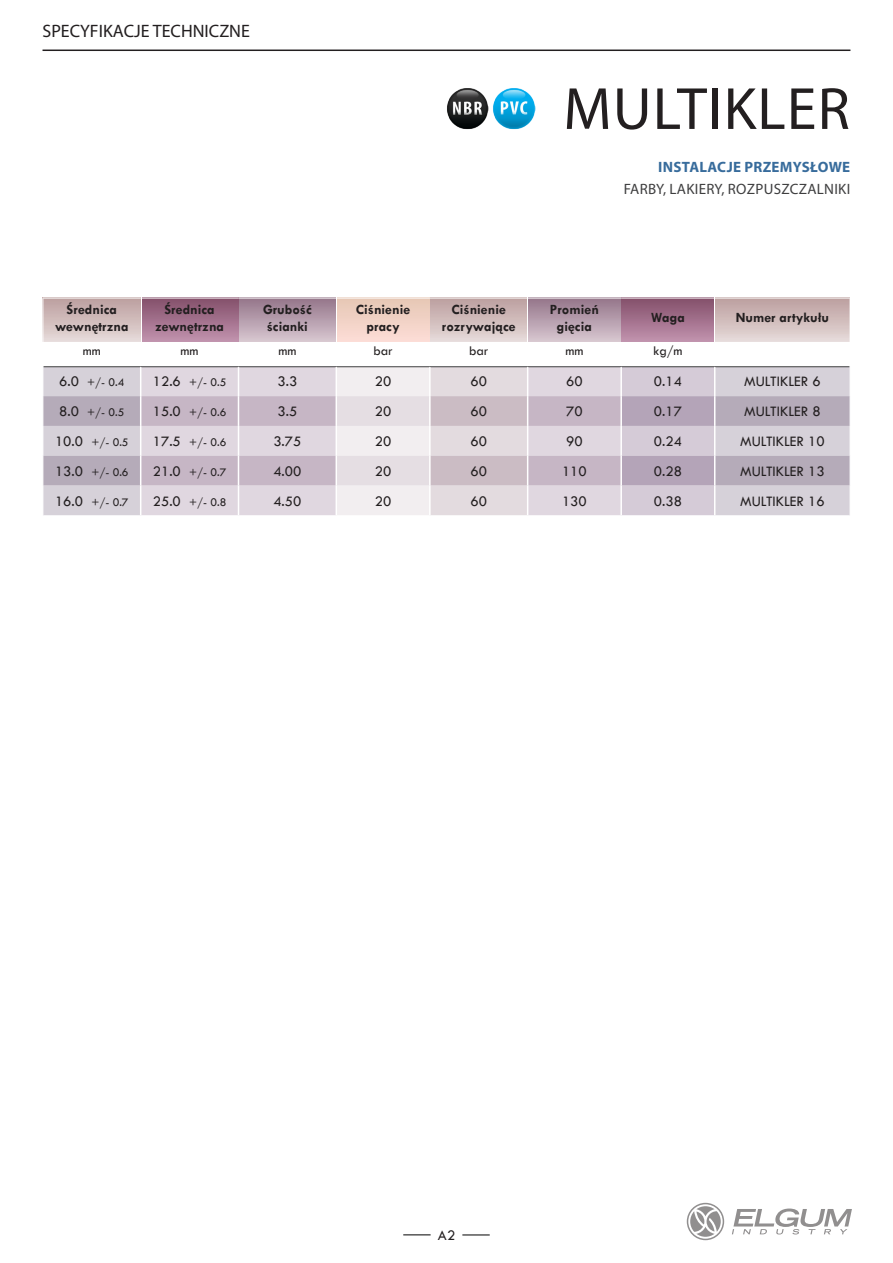
<style>
.page{position:relative;width:893px;height:1263px;background:#fff}
.page>*{position:absolute;margin:0;border:0;box-sizing:border-box;transform-origin:0 0}
.t1{font:60px "Myriad Pro";letter-spacing:.02em;color:#231f20}
.t2{font:18px "Myriad Pro";color:#231f20}
.t3{font:15px "Tw Cen";color:#231f20}
.t4{font:15px "Myriad Pro";color:#3e3e3f}
.t5{font:700 15px "Myriad Pro";letter-spacing:.025em;color:#386c9c}
.t6{font:700 14.25px/17.1px "Tw Cen";color:#231f20;text-align:center}
.t7{font:13.5px "Tw Cen";color:#231f20}
.t8{font:12px "Tw Cen";color:#231f20}
.s1{font-size:15px}
</style>
<div class="page">
<svg style="left:732px;top:1208px;width:120px;height:26px"></svg>
<svg style="left:687px;top:1203px;width:37px;height:37px"></svg>
<svg style="left:403px;top:1234px;width:28px;height:1px"></svg>
<svg style="left:462px;top:1235px;width:28px;height:1px"></svg>
<hr style="left:43px;top:50px;width:807px;height:1px;background:#231f20">
<div style="left:43px;top:298px;width:97px;height:43px;background:linear-gradient(to bottom,#bc9e9f,#e5dad8)"></div>
<div style="left:142px;top:298px;width:96px;height:43px;background:linear-gradient(to bottom,#834f6a,#c091ad)"></div>
<div style="left:240px;top:298px;width:96px;height:43px;background:linear-gradient(to bottom,#94758a,#d7c5d0)"></div>
<div style="left:337px;top:298px;width:92px;height:43px;background:linear-gradient(to bottom,#e6c7b5,#fcdcd6)"></div>
<div style="left:430px;top:298px;width:96px;height:43px;background:linear-gradient(to bottom,#bc9e9f,#e5dad8)"></div>
<div style="left:528px;top:298px;width:92px;height:43px;background:linear-gradient(to bottom,#94758a,#d7c5d0)"></div>
<div style="left:622px;top:298px;width:92px;height:43px;background:linear-gradient(to bottom,#834f6a,#c091ad)"></div>
<div style="left:715px;top:298px;width:134px;height:43px;background:linear-gradient(to bottom,#bc9e9f,#e5dad8)"></div>
<div style="left:44px;top:367px;width:806px;height:148px;background:#d6d1d9"></div>
<svg style="left:44px;top:396px;width:806px;height:89px;background:#c0b8c4"></svg>
<hr style="left:43px;top:366px;width:98px;height:1px;background:#3e3e3f">
<hr style="left:141px;top:366px;width:97px;height:1px;background:#3e3e3f">
<hr style="left:238px;top:366px;width:98px;height:1px;background:#3e3e3f">
<hr style="left:336px;top:366px;width:94px;height:1px;background:#3e3e3f">
<hr style="left:430px;top:366px;width:98px;height:1px;background:#3e3e3f">
<hr style="left:528px;top:366px;width:93px;height:1px;background:#3e3e3f">
<hr style="left:621px;top:366px;width:94px;height:1px;background:#3e3e3f">
<hr style="left:715px;top:366px;width:135px;height:1px;background:#3e3e3f">
<svg style="left:140px;top:367px;width:575px;height:148px;background:#d8cdd7"></svg>
<hr style="left:140px;top:485px;width:1px;height:30px;background:#fff">
<hr style="left:238px;top:485px;width:1px;height:30px;background:#fff">
<hr style="left:336px;top:485px;width:1px;height:30px;background:#fff">
<hr style="left:429px;top:485px;width:2px;height:30px;background:#fff">
<hr style="left:527px;top:485px;width:1px;height:30px;background:#fff">
<hr style="left:620px;top:485px;width:2px;height:30px;background:#fff">
<hr style="left:714px;top:485px;width:1px;height:30px;background:#fff">
<hr style="left:43px;top:298px;width:98px;height:1px;background:#fff">
<hr style="left:43px;top:298px;width:1px;height:39px;background:#fff">
<hr style="left:141px;top:298px;width:97px;height:1px;background:#fff">
<hr style="left:238px;top:298px;width:98px;height:1px;background:#fff">
<hr style="left:336px;top:298px;width:94px;height:1px;background:#fff">
<hr style="left:430px;top:298px;width:98px;height:1px;background:#fff">
<hr style="left:528px;top:298px;width:93px;height:1px;background:#fff">
<hr style="left:621px;top:298px;width:94px;height:1px;background:#fff">
<hr style="left:715px;top:298px;width:135px;height:1px;background:#fff">
<hr style="left:43px;top:337px;width:1px;height:30px;background:#fff">
<svg style="left:43px;top:367px;width:1px;height:29px"></svg>
<svg style="left:43px;top:456px;width:1px;height:29px"></svg>
<img style="left:493px;top:88px;width:42px;height:42px">
<img style="left:447px;top:88px;width:42px;height:42px">
<p class="t2" style="left:43px;top:20px;width:209px">SPECYFIKACJE TECHNICZNE</p>
<h1 class="t1" style="left:563px;top:72px;width:275px">MULTI KLER</h1>
<p class="t5" style="left:658px;top:157px;width:9px">INSTA</p>
<p class="t5" style="left:699px;top:157px;width:55px">LACJE PRZE</p>
<p class="t5" style="left:780px;top:157px;width:33px">MYSŁOWE</p>
<p class="t4" style="left:624px;top:179px;width:9px">FARBY</p>
<p class="t4" style="left:663px;top:179px;width:23px">, LAKIERY</p>
<p class="t4" style="left:721px;top:179px;width:16px">, ROZP</p>
<p class="t4" style="left:764px;top:179px;width:20px">USZCZA</p>
<p class="t4" style="left:817px;top:179px;width:15px">LNIKI</p>
<p class="t6" style="left:55px;top:300px;width:75px">Średnica wewnętrzna</p>
<p class="t6" style="left:155px;top:300px;width:70px">Średnica zewnętrzna</p>
<p class="t6" style="left:263px;top:300px;width:50px;text-align:left">Grubość ścianki</p>
<p class="t6" style="left:356px;top:300px;width:56px">Ciśnienie pracy</p>
<p class="t6" style="left:442px;top:300px;width:75px">Ciśnienie rozrywające</p>
<p class="t6" style="left:550px;top:300px;width:50px">Promień gięcia</p>
<p class="t6" style="left:651px;top:309px;width:35px">Waga</p>
<p class="t6" style="left:736px;top:309px;width:95px">Numer artykułu</p>
<p class="t7" style="left:83px;top:342px;width:20px">mm</p>
<p class="t7" style="left:181px;top:342px;width:20px">mm</p>
<p class="t7" style="left:278px;top:342px;width:20px">mm</p>
<p class="t7" style="left:373px;top:342px;width:21px">bar</p>
<p class="t7" style="left:469px;top:342px;width:21px">bar</p>
<p class="t7" style="left:565px;top:342px;width:20px">mm</p>
<p class="t7" style="left:653px;top:342px;width:31px">kg/m</p>
<p class="t8" style="left:59px;top:375px;width:67px"><span class="s1">6.0</span> +/- 0.4</p>
<p class="t8" style="left:153px;top:375px;width:75px"><span class="s1">12.6</span> +/- 0.5</p>
<p class="t3" style="left:277px;top:373px;width:21px">3.3</p>
<p class="t3" style="left:375px;top:373px;width:18px">20</p>
<p class="t3" style="left:470px;top:373px;width:18px">60</p>
<p class="t3" style="left:566px;top:373px;width:18px">60</p>
<p class="t3" style="left:654px;top:373px;width:30px">0.14</p>
<p class="t3" style="left:744px;top:373px;width:78px">MULTIKLER 6</p>
<p class="t8" style="left:59px;top:405px;width:67px"><span class="s1">8.0</span> +/- 0.5</p>
<p class="t8" style="left:153px;top:405px;width:75px"><span class="s1">15.0</span> +/- 0.6</p>
<p class="t3" style="left:277px;top:402px;width:21px">3.5</p>
<p class="t3" style="left:375px;top:402px;width:18px">20</p>
<p class="t3" style="left:470px;top:402px;width:18px">60</p>
<p class="t3" style="left:566px;top:402px;width:18px">70</p>
<p class="t3" style="left:654px;top:402px;width:30px">0.17</p>
<p class="t3" style="left:744px;top:402px;width:78px">MULTIKLER 8</p>
<p class="t8" style="left:55px;top:435px;width:75px"><span class="s1">10.0</span> +/- 0.5</p>
<p class="t8" style="left:153px;top:435px;width:75px"><span class="s1">17.5</span> +/- 0.6</p>
<p class="t3" style="left:273px;top:432px;width:30px">3.75</p>
<p class="t3" style="left:375px;top:432px;width:18px">20</p>
<p class="t3" style="left:470px;top:432px;width:18px">60</p>
<p class="t3" style="left:566px;top:432px;width:18px">90</p>
<p class="t3" style="left:654px;top:432px;width:30px">0.24</p>
<p class="t3" style="left:740px;top:432px;width:86px">MULTIKLER 10</p>
<p class="t8" style="left:55px;top:465px;width:75px"><span class="s1">13.0</span> +/- 0.6</p>
<p class="t8" style="left:153px;top:465px;width:75px"><span class="s1">21.0</span> +/- 0.7</p>
<p class="t3" style="left:273px;top:462px;width:30px">4.00</p>
<p class="t3" style="left:375px;top:462px;width:18px">20</p>
<p class="t3" style="left:470px;top:462px;width:18px">60</p>
<p class="t3" style="left:562px;top:462px;width:26px">110</p>
<p class="t3" style="left:654px;top:462px;width:30px">0.28</p>
<p class="t3" style="left:740px;top:462px;width:86px">MULTIKLER 13</p>
<p class="t8" style="left:55px;top:494px;width:75px"><span class="s1">16.0</span> +/- 0.7</p>
<p class="t8" style="left:153px;top:494px;width:75px"><span class="s1">25.0</span> +/- 0.8</p>
<p class="t3" style="left:273px;top:492px;width:30px">4.50</p>
<p class="t3" style="left:375px;top:492px;width:18px">20</p>
<p class="t3" style="left:470px;top:492px;width:18px">60</p>
<p class="t3" style="left:562px;top:492px;width:26px">130</p>
<p class="t3" style="left:654px;top:492px;width:30px">0.38</p>
<p class="t3" style="left:740px;top:492px;width:86px">MULTIKLER 16</p>
<p class="t3" style="left:438px;top:1226px;width:19px">A2</p>
</div>
